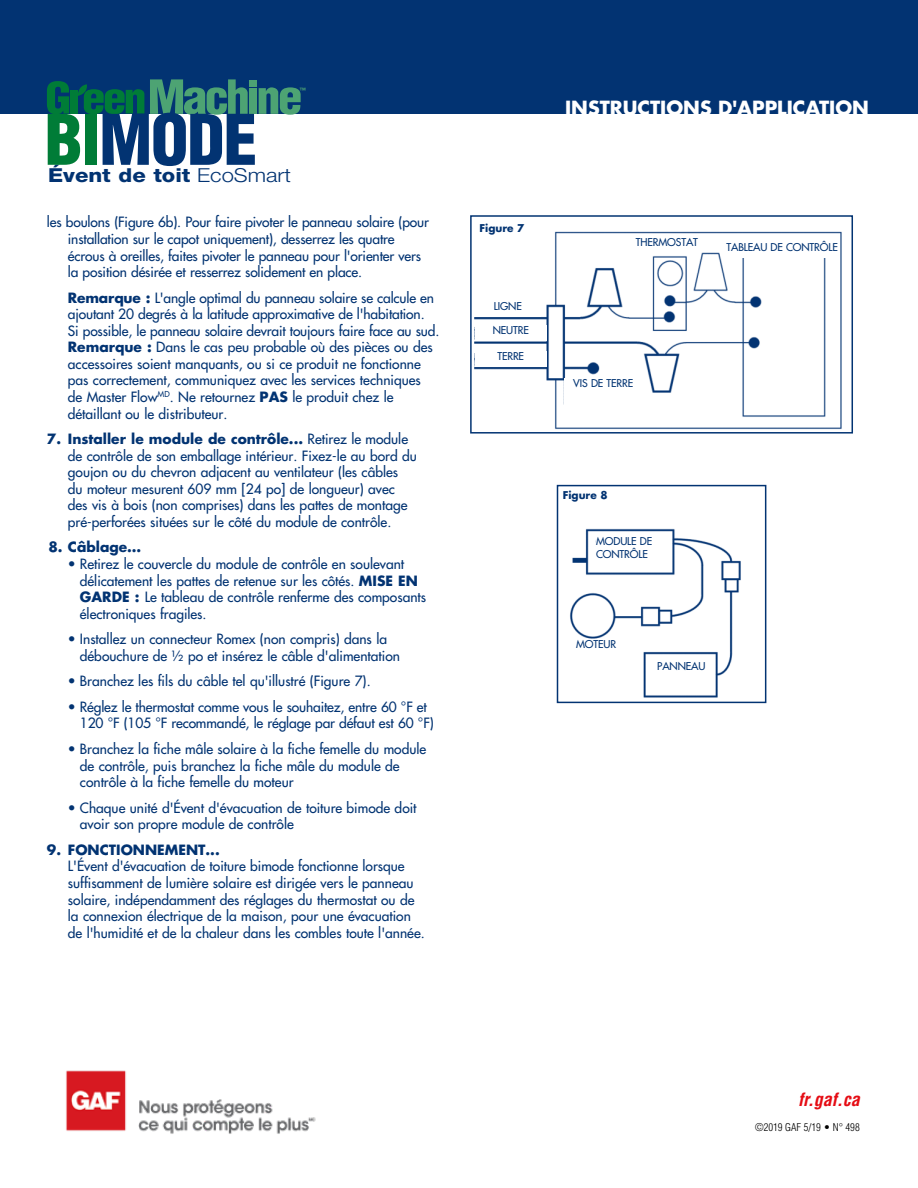
<style>
.page{position:relative;width:918px;height:1188px;background:#fff}
.page>*{position:absolute;margin:0;border:0;box-sizing:border-box;transform-origin:0 0}
.t1{font:900 condensed 67.95px "Helvetica LT Std";letter-spacing:-.02em;color:#023372}
.t2{font:800 19.35px "Helvetica Neue LT Std";color:#023372;scale:1.14 1}
.t3{font:700 19.05px "Futura Std";color:#fff}
.t4{font:italic 700 condensed 18px "Helvetica LT Std";color:#e50c14}
.t5{font:500 13.8px/16.5px "Futura Std";color:#023372}
.t6{font:700 13.8px "Futura Std";color:#023372}
.t7{font:500 10.5px/12.6px "Futura Std";letter-spacing:-.01em;color:#023372}
.t8{font:300 condensed 10.5px "Helvetica LT Std";color:#000}
.t9{font:700 10.5px "Futura Std";color:#023372}
.t10{font:700 condensed 7.05px "Helvetica";color:#4da373;scale:1.06 1}
.s1{color:#007c37}
.s2{font-weight:300}
.s3{font-weight:700}
</style>
<div class="page">
<div style="left:0;top:0;width:918px;height:114px;background:#023372"></div>
<svg style="left:47px;top:81px;width:22px;height:33px"></svg>
<svg style="left:150px;top:79px;width:98px;height:36px"></svg>
<div style="left:249px;top:80px;width:8px;height:6px;background:#4da373"></div>
<div style="left:249px;top:88px;width:8px;height:26px;background:#4da373"></div>
<svg style="left:259px;top:87px;width:42px;height:28px"></svg>
<div style="left:70px;top:90px;width:8px;height:23px;background:#007c37"></div>
<svg style="left:77px;top:84px;width:67px;height:30px"></svg>
<img style="left:474px;top:231px;width:368px;height:199px">
<div style="left:470px;top:215px;width:383px;height:219px;border:2px solid #023372"></div>
<img style="left:570px;top:528px;width:171px;height:170px">
<div style="left:557px;top:485px;width:209px;height:218px;border:2px solid #023372"></div>
<svg style="left:723px;top:235px;width:117px;height:24px"></svg>
<div style="left:611px;top:237px;width:112px;height:15px;background:#fff"></div>
<div style="left:596px;top:536px;width:71px;height:36px;background:#fff"></div>
<svg style="left:593px;top:528px;width:62px;height:37px"></svg>
<div style="left:561px;top:639px;width:70px;height:35px;background:#fff"></div>
<div style="left:651px;top:661px;width:61px;height:27px;background:#fff"></div>
<div style="left:475px;top:301px;width:66px;height:16px;background:#fff"></div>
<div style="left:564px;top:378px;width:78px;height:30px;background:#fff"></div>
<svg style="left:569px;top:375px;width:67px;height:3px"></svg>
<div style="left:475px;top:326px;width:72px;height:15px;background:#fff"></div>
<svg style="left:490px;top:294px;width:41px;height:48px"></svg>
<div style="left:475px;top:351px;width:72px;height:15px;background:#fff"></div>
<svg style="left:494px;top:348px;width:33px;height:3px"></svg>
<img style="left:66px;top:1070px;width:250px;height:64px">
<h1 class="t1" style="left:45px;top:97px;width:214px"><span class="s1">BI</span>MODE</h1>
<h2 class="t2" style="left:48px;top:163px;width:215px">Évent de toit <span class="s2">EcoSmart</span></h2>
<p class="t10" style="left:300px;top:86px;width:8px">™</p>
<p class="t5" style="left:68px;top:214px;width:363px;text-indent:-21px">les boulons (Figure 6b). Pour faire pivoter le panneau solaire (pour installation sur le capot uniquement), desserrez les quatre écrous à oreilles, faites pivoter le panneau pour l'orienter vers la position désirée et resserrez solidement en place.</p>
<p class="t5" style="left:68px;top:289px;width:373px"><span class="s3">Remarque :</span> L'angle optimal du panneau solaire se calcule en ajoutant 20 degrés à la latitude approximative de l'habitation.<br>Si possible, le panneau solaire devrait toujours faire face au sud.<br><span class="s3">Remarque :</span> Dans le cas peu probable où des pièces ou des accessoires soient manquants, ou si ce produit ne fonctionne pas correctement, communiquez avec les services techniques<br>de Master Flow<sup>MD</sup>. Ne retournez <span class="s3">PAS</span> le produit chez le détaillant ou le distributeur.</p>
<p class="t5" style="left:68px;top:431px;width:350px;text-indent:-21px"><span class="s3">7. Installer le module de contrôle...</span> Retirez le module de contrôle de son emballage intérieur. Fixez-le au bord du goujon ou du chevron adjacent au ventilateur (les câbles<br>du moteur mesurent 609 mm [24 po] de longueur) avec des vis à bois (non comprises) dans les pattes de montage pré-perforées situées sur le côté du module de contrôle.</p>
<p class="t6" style="left:48px;top:538px;width:94px">8. Câblage...</p>
<p class="t5" style="left:80px;top:556px;width:348px;text-indent:-12px">• Retirez le couvercle du module de contrôle en soulevant délicatement les pattes de retenue sur les côtés. <span class="s3">MISE EN GARDE :</span> Le tableau de contrôle renferme des composants électroniques fragiles.</p>
<p class="t5" style="left:80px;top:631px;width:322px;text-indent:-12px">• Installez un connecteur Romex (non compris) dans la débouchure de ½ po et insérez le câble d'alimentation</p>
<p class="t5" style="left:68px;top:673px;width:304px">• Branchez les fils du câble tel qu'illustré (Figure 7).</p>
<p class="t5" style="left:80px;top:699px;width:355px;text-indent:-12px">• Réglez le thermostat comme vous le souhaitez, entre 60 °F et<br>120 °F (105 °F recommandé, le réglage par défaut est 60 °F)</p>
<p class="t5" style="left:80px;top:741px;width:348px;text-indent:-12px">• Branchez la fiche mâle solaire à la fiche femelle du module de contrôle, puis branchez la fiche mâle du module de contrôle à la fiche femelle du moteur</p>
<p class="t5" style="left:80px;top:799px;width:338px;text-indent:-12px">• Chaque unité d'Évent d'évacuation de toiture bimode doit avoir son propre module de contrôle</p>
<p class="t6" style="left:47px;top:840px;width:174px">9. FONCTIONNEMENT...</p>
<p class="t5" style="left:68px;top:858px;width:358px">L'Évent d'évacuation de toiture bimode fonctionne lorsque suffisamment de lumière solaire est dirigée vers le panneau solaire, indépendamment des réglages du thermostat ou de la connexion électrique de la maison, pour une évacuation de l'humidité et de la chaleur dans les combles toute l'année.</p>
<h3 class="t3" style="left:565px;top:95px;width:305px">INSTRUCTIONS D'APPLICATION</h3>
<p class="t9" style="left:480px;top:221px;width:46px">Figure 7</p>
<p class="t7" style="left:494px;top:300px;width:29px">LIGNE</p>
<p class="t7" style="left:493px;top:324px;width:38px">NEUTRE</p>
<p class="t7" style="left:497px;top:350px;width:28px">TERRE</p>
<p class="t7" style="left:636px;top:236px;width:64px">THERMOSTAT</p>
<p class="t7" style="left:726px;top:241px;width:113px">TABLEAU DE CONTRÔLE</p>
<p class="t7" style="left:573px;top:377px;width:61px">VIS DE TERRE</p>
<p class="t9" style="left:563px;top:488px;width:46px">Figure 8</p>
<p class="t7" style="left:596px;top:535px;width:58px">MODULE DE<br>CONTRÔLE</p>
<p class="t7" style="left:576px;top:638px;width:42px">MOTEUR</p>
<p class="t7" style="left:657px;top:660px;width:50px">PANNEAU</p>
<h3 class="t4" style="left:798px;top:1088px;width:63px">fr.gaf.ca</h3>
<p class="t8" style="left:755px;top:1121px;width:106px">©2019 GAF 5/19 • N° 498</p>
</div>
